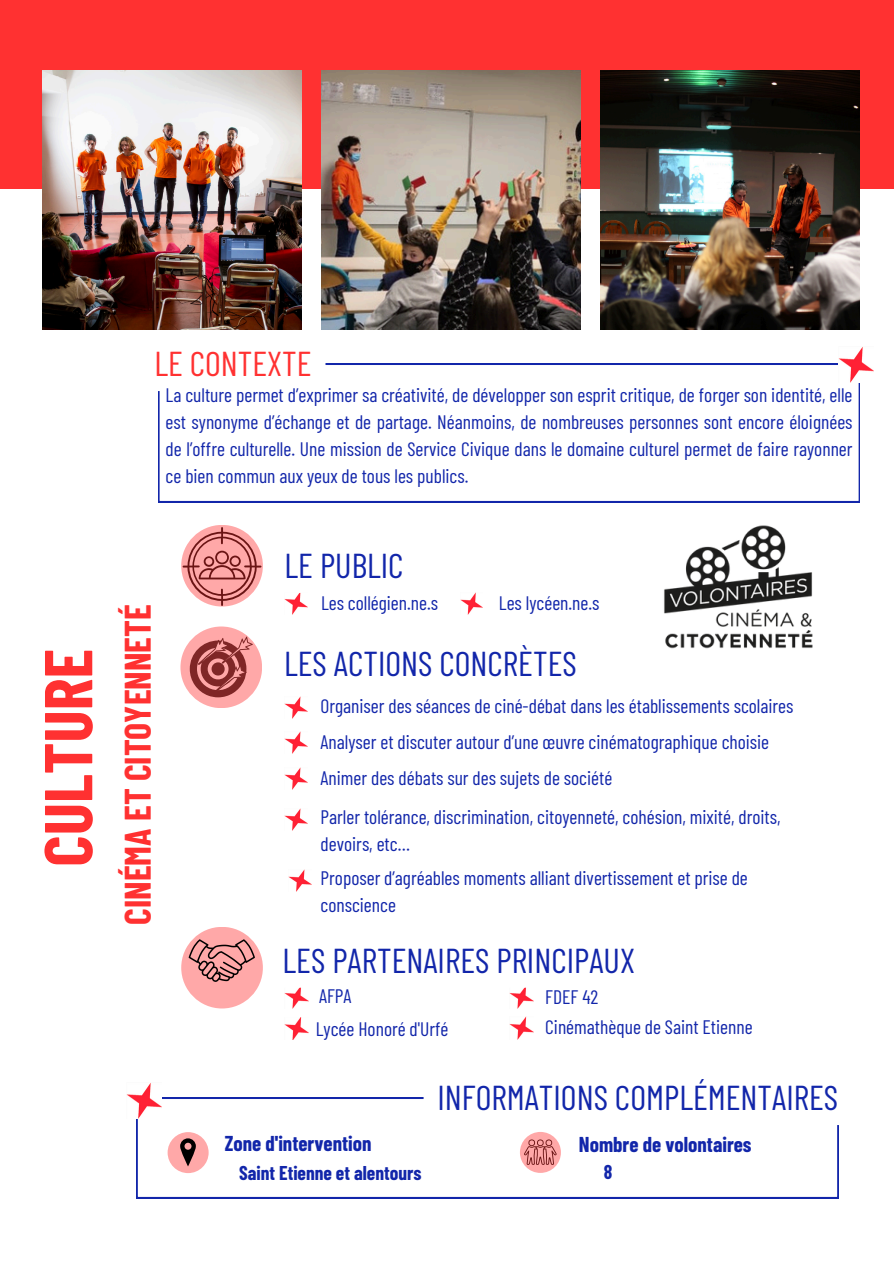
<style>
.page{position:relative;width:894px;height:1264px;background:#fff}
.page>*{position:absolute;margin:0;border:0;box-sizing:border-box;transform-origin:0 0}
.t1{font:700 67.5px "Barlow Condensed";color:#ff3131}
.t2{font:700 36px "Barlow Condensed";color:#ff3131}
.t3{font:34.5px "Barlow Condensed";color:#1226aa}
.t4{font:34.5px "Barlow Condensed";color:#ff3131}
.t5{font:700 21px "Barlow Condensed";color:#1226aa}
.t6{font:19.5px/27px "Barlow Condensed";color:#1226aa}
.t7{font:700 19.5px "Barlow Condensed";color:#1226aa}
</style>
<div class="page">
<div style="left:0;top:0;width:893px;height:188px;background:#ff3131"></div>
<img style="left:600px;top:71px;width:259px;height:259px">
<img style="left:321px;top:71px;width:259px;height:259px">
<img style="left:42px;top:71px;width:259px;height:259px">
<svg style="left:158px;top:364px;width:701px;height:138px"></svg>
<img style="left:838px;top:347px;width:34px;height:35px">
<svg style="left:183px;top:527px;width:78px;height:79px"></svg>
<svg style="left:181px;top:525px;width:82px;height:81px;background:#dc8686"></svg>
<svg style="left:180px;top:626px;width:82px;height:82px;background:#d07a7a"></svg>
<div style="left:181px;top:926px;width:82px;height:82px;background:#ffa8a8;border-radius:50%"></div>
<svg style="left:188px;top:939px;width:67px;height:42px"></svg>
<img style="left:284px;top:593px;width:23px;height:21px">
<img style="left:460px;top:592px;width:22px;height:22px">
<img style="left:284px;top:696px;width:23px;height:22px">
<img style="left:284px;top:767px;width:23px;height:22px">
<img style="left:284px;top:808px;width:23px;height:22px">
<img style="left:289px;top:869px;width:22px;height:22px">
<img style="left:284px;top:731px;width:23px;height:22px">
<img style="left:284px;top:1017px;width:24px;height:22px">
<img style="left:284px;top:987px;width:24px;height:21px">
<img style="left:509px;top:987px;width:24px;height:21px">
<img style="left:509px;top:1016px;width:24px;height:23px">
<svg style="left:137px;top:1097px;width:700px;height:100px"></svg>
<img style="left:126px;top:1083px;width:35px;height:35px">
<svg style="left:519px;top:1131px;width:41px;height:41px"></svg>
<div style="left:167px;top:1132px;width:41px;height:41px;background:#ffa8a8;border-radius:50%"></div>
<svg style="left:180px;top:1138px;width:16px;height:28px"></svg>
<img style="left:664px;top:525px;width:149px;height:124px">
<div style="left:140px;top:335px;width:185px;height:56px;background:#fff;border-radius:14px"></div>
<svg style="left:423px;top:1097px;width:414px;height:28px"></svg>
<h3 class="t4" style="left:154px;top:342px;width:159px">LE CONTEXTE</h3>
<h2 class="t6" style="left:166px;top:381px;width:688px;text-align:justify">La culture permet d’exprimer sa créativité, de développer son esprit critique, de forger son identité, elle est synonyme d’échange et de partage. Néanmoins, de nombreuses personnes sont encore éloignées de l’offre culturelle. Une mission de Service Civique dans le domaine culturel permet de faire rayonner ce bien commun aux yeux de tous les publics.</h2>
<h1 class="t1" style="left:25px;top:866px;width:219px;rotate:-90deg">CULTURE</h1>
<h1 class="t2" style="left:115px;top:924px;width:322px;rotate:-90deg">CINÉMA ET CITOYENNETÉ</h1>
<p class="t3" style="left:284px;top:543px;width:120px">LE PUBLIC</p>
<p class="t6" style="left:321px;top:588px;width:118px">Les collégien.ne.s</p>
<p class="t6" style="left:499px;top:588px;width:102px">Les lycéen.ne.s</p>
<p class="t3" style="left:284px;top:641px;width:294px">LES ACTIONS CONCRÈTES</p>
<h2 class="t6" style="left:320px;top:692px;width:474px">Organiser des séances de ciné-débat dans les établissements scolaires</h2>
<p class="t6" style="left:320px;top:728px;width:450px">Analyser et discuter autour d’une œuvre cinématographique choisie</p>
<p class="t6" style="left:320px;top:763px;width:293px">Animer des débats sur des sujets de société</p>
<p class="t6" style="left:320px;top:802px;width:461px">Parler tolérance, discrimination, citoyenneté, cohésion, mixité, droits, devoirs, etc…</p>
<p class="t6" style="left:320px;top:863px;width:428px">Proposer d’agréables moments alliant divertissement et prise de conscience</p>
<p class="t3" style="left:282px;top:938px;width:354px">LES PARTENAIRES PRINCIPAUX</p>
<h2 class="t6" style="left:319px;top:981px;width:34px">AFPA</h2>
<p class="t6" style="left:316px;top:1014px;width:134px">Lycée Honoré d'Urfé</p>
<p class="t6" style="left:545px;top:982px;width:55px">FDEF 42</p>
<p class="t6" style="left:545px;top:1013px;width:209px">Cinémathèque de Saint Etienne</p>
<p class="t5" style="left:225px;top:1130px;width:148px">Zone d'intervention</p>
<p class="t7" style="left:239px;top:1160px;width:184px">Saint Etienne et alentours</p>
<p class="t3" style="left:437px;top:1075px;width:402px">INFORMATIONS COMPLÉMENTAIRES</p>
<p class="t5" style="left:578px;top:1131px;width:174px">Nombre de volontaires</p>
<h3 class="t7" style="left:603px;top:1159px;width:10px">8</h3>
</div>
